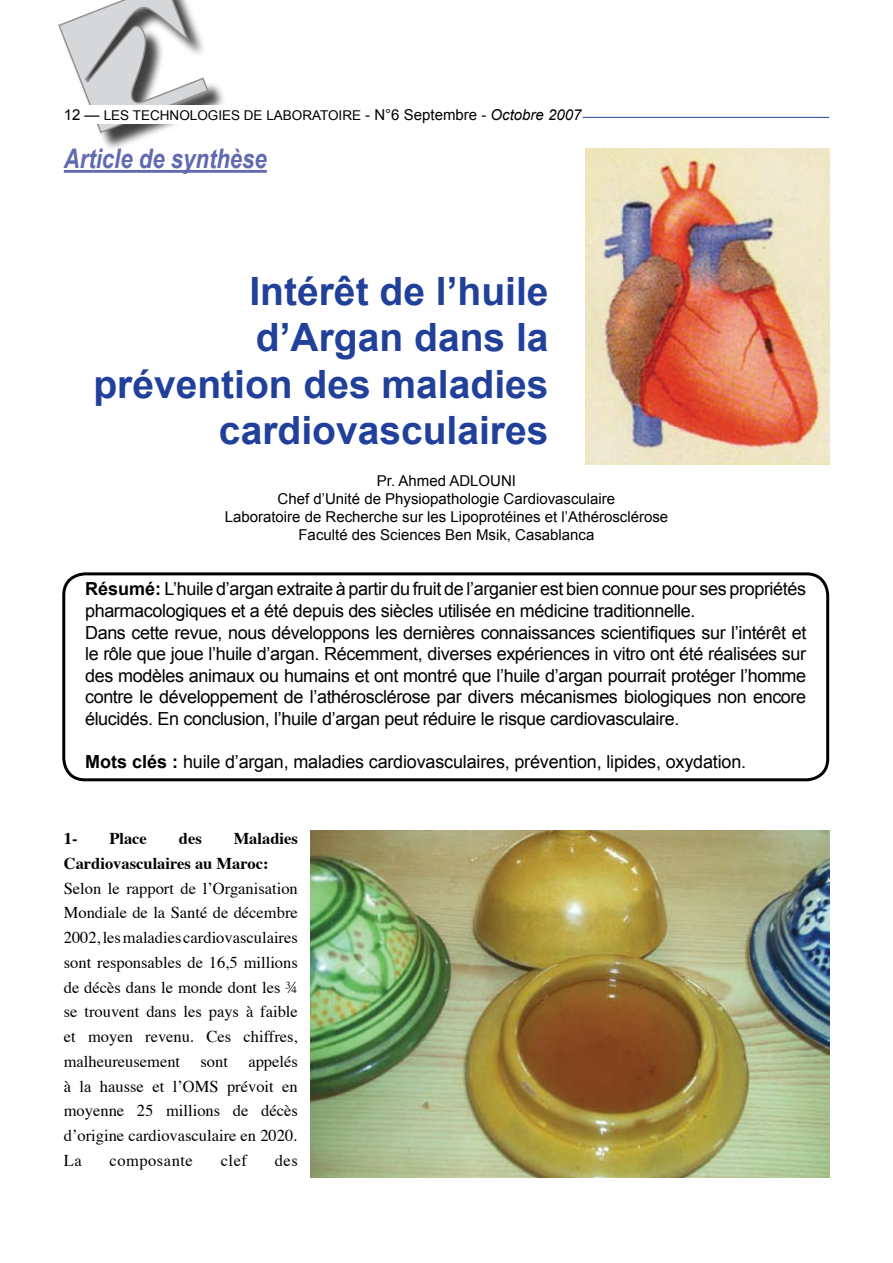
<style>
.page{position:relative;width:893px;height:1263px;background:#fff}
.page>*{position:absolute;margin:0;border:0;box-sizing:border-box;transform-origin:0 0}
.t1{font:700 39px/46.5px "Arial";color:#21409a;text-align:right}
.t2{font:italic 700 27px "Arial Narrow";color:#6169b0}
.t3{font:18px/21.6px "Arial";letter-spacing:-.02em;color:#000}
.t4{font:16.5px/24.8px "Times";color:#000;text-align:justify}
.t5{font:700 16.5px/24.8px "Times";color:#000}
.t6{font:16.5px "Times";letter-spacing:.03em;color:#000}
.t7{font:15px/18px "Arial";color:#000;text-align:center}
.t8{font:13.5px "Arial";color:#000}
.s1{font-size:15px}
.s2{font-style:italic;font-size:15px}
.s3{font-weight:700}
</style>
<div class="page">
<div style="left:60px;top:0;width:168px;height:152px;background:#000;opacity:.75"></div>
<svg style="left:58px;top:0;width:152px;height:134px"></svg>
<div style="left:63px;top:106px;width:447px;height:18px;background:#fff"></div>
<hr style="left:583px;top:117px;width:246px;height:1px;background:#21409a">
<div style="left:62px;top:572px;width:767px;height:209px;border:3px solid #000;border-radius:21px"></div>
<hr style="left:64px;top:170px;width:203px;height:3px;background:#6169b0">
<img style="left:585px;top:149px;width:244px;height:315px">
<img style="left:311px;top:831px;width:518px;height:347px">
<p class="t8" style="left:64px;top:108px;width:519px"><span class="s1">12 —</span> LES TECHNOLOGIES DE LABORATOIRE <span class="s1">- N°6 Septembre -</span> <span class="s2">Octobre 2007</span></p>
<h2 class="t2" style="left:64px;top:143px;width:205px">Article de synthèse</h2>
<h1 class="t1" style="left:93px;top:268px;width:457px">Intérêt de l’huile d’Argan dans la prévention des maladies cardiovasculaires</h1>
<p class="t7" style="left:225px;top:471px;width:445px">Pr. Ahmed ADLOUNI<br>Chef d’Unité de Physiopathologie Cardiovasculaire<br>Laboratoire de Recherche sur les Lipoprotéines et l’Athérosclérose Faculté des Sciences Ben Msik, Casablanca</p>
<p class="t3" style="left:85px;top:578px;width:723px"><span class="s3">Résumé:</span> L’huile d’argan extraite à partir du fruit de l’arganier est bien connue pour ses propriétés pharmacologiques et a été depuis des siècles utilisée en médicine traditionnelle.<br>Dans cette revue, nous développons les dernières connaissances scientifiques sur l’intérêt et le rôle que joue l’huile d’argan. Récemment, diverses expériences in vitro ont été réalisées sur des modèles animaux ou humains et ont montré que l’huile d’argan pourrait protéger l’homme contre le développement de l’athérosclérose par divers mécanismes biologiques non encore élucidés. En conclusion, l’huile d’argan peut réduire le risque cardiovasculaire.</p>
<p class="t3" style="left:85px;top:751px;width:663px"><span class="s3">Mots clés :</span> huile d’argan, maladies cardiovasculaires, prévention, lipides, oxydation.</p>
<p class="t5" style="left:64px;top:824px;width:236px;text-indent:170px">Maladies<br>Cardiovasculaires au Maroc:</p>
<p class="t4" style="left:64px;top:874px;width:236px">Selon le rapport de l’Organisation Mondiale de la Santé de décembre 2002, les maladies cardiovasculaires sont responsables de 16,5 millions de décès dans le monde dont les ¾ se trouvent dans les pays à faible et moyen revenu. Ces chiffres, malheureusement sont appelés à la hausse et l’OMS prévoit en moyenne 25 millions de décès d’origine cardiovasculaire en 2020.<br>La</p>
<p class="t5" style="left:64px;top:824px;width:15px">1-</p>
<p class="t5" style="left:109px;top:824px;width:39px">Place</p>
<p class="t5" style="left:179px;top:824px;width:24px">des</p>
<p class="t6" style="left:110px;top:1145px;width:85px">composante</p>
<p class="t4" style="left:221px;top:1146px;width:28px">clef</p>
<p class="t4" style="left:275px;top:1146px;width:24px">des</p>
</div>
